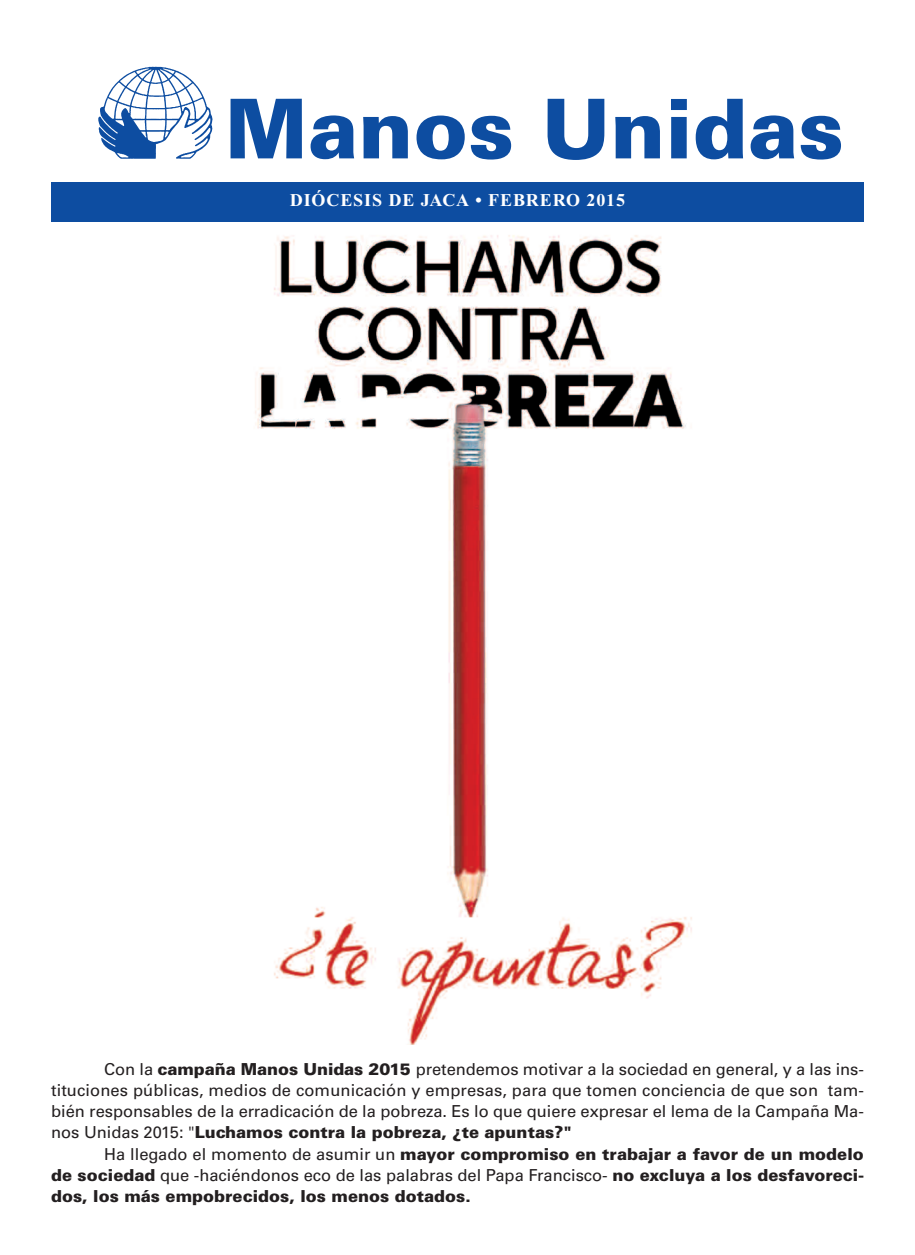
<style>
.page{position:relative;width:915px;height:1255px;background:#fff}
.page>*{position:absolute;margin:0;border:0;box-sizing:border-box;transform-origin:0 0}
.t1{font:900 82.5px "Univers";color:#0d4da1}
.t2{font:700 18px "Times New Roman";letter-spacing:.05em;color:#fff}
.t3{font:16.5px/21px "Univers";color:#231f20;text-align:justify}
.t4{font:900 16.5px/21px "Univers";color:#231f20;text-align:justify}
.s1{font-weight:900}
.s2{font-weight:400}
</style>
<div class="page">
<div style="left:51px;top:182px;width:812px;height:39px;background:#0d4da1"></div>
<img style="left:98px;top:66px;width:115px;height:93px">
<img style="left:255px;top:235px;width:437px;height:809px">
<h1 class="t1" style="left:225px;top:99px;width:620px">Manos Unidas</h1>
<p class="t2" style="left:290px;top:194px;width:337px">DIÓCESIS DE JACA • FEBRERO 2015</p>
<p class="t3" style="left:51px;top:1060px;width:814px;text-indent:53px">Con la <span class="s1">campaña Manos Unidas 2015</span> pretendemos motivar a la sociedad en general, y a las ins&shy;tituciones públicas, medios de comunicación y empresas, para que tomen conciencia de que son tam&shy;bién responsables de la erradicación de la pobreza. Es lo que quiere expresar el lema de la Campaña Ma&shy;nos Unidas 2015: "<span class="s1">Luchamos contra la pobreza, ¿te apuntas?"</span></p>
<p class="t4" style="left:51px;top:1144px;width:814px;text-indent:53px"><span class="s2">Ha llegado el momento de asumir un</span> mayor compromiso en trabajar a favor de un modelo de sociedad <span class="s2">que -haciéndonos eco de las palabras del Papa Francisco-</span> no excluya a los desfavoreci&shy;dos, los más empobrecidos, los menos dotados.</p>
</div>
